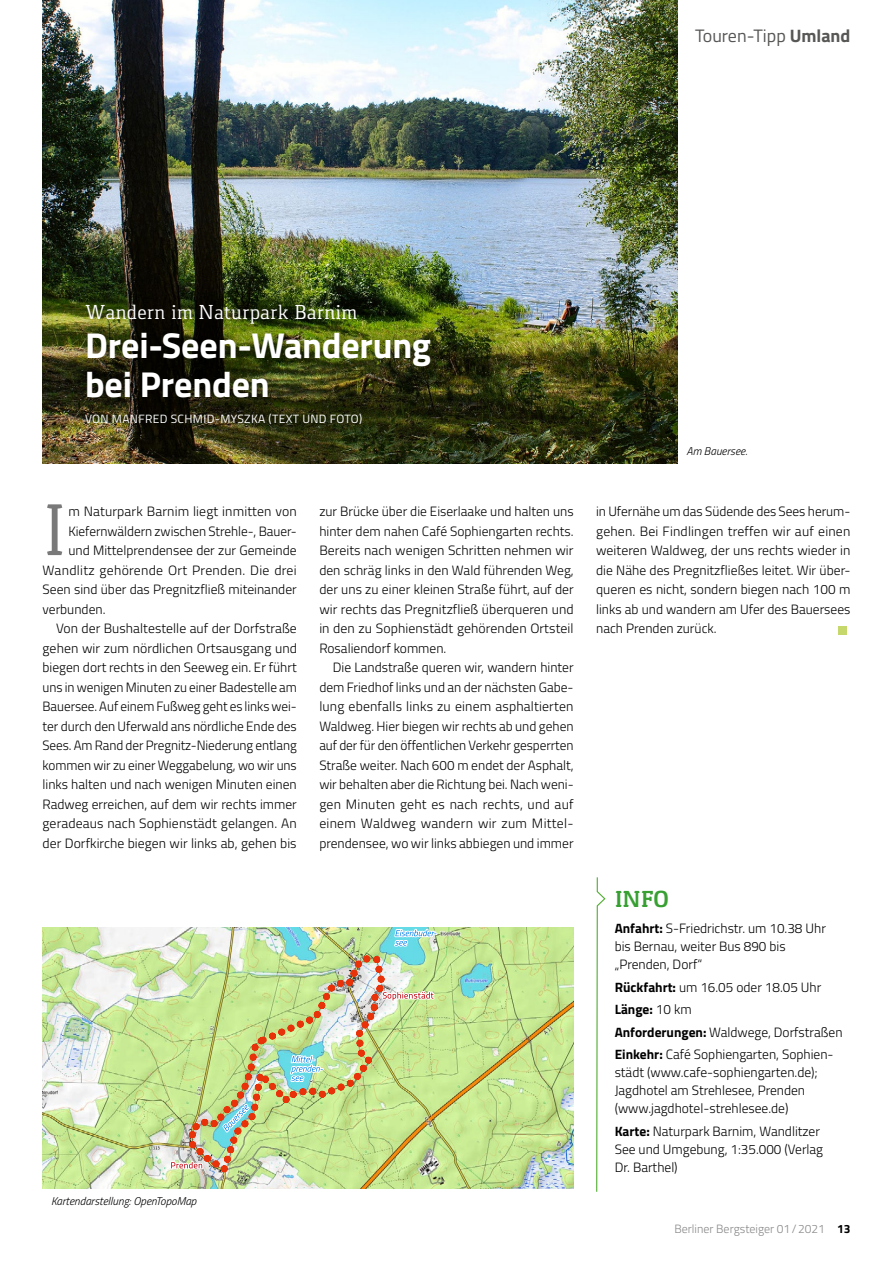
<style>
.page{position:relative;width:893px;height:1263px;background:#fff}
.page>*{position:absolute;margin:0;border:0;box-sizing:border-box;transform-origin:0 0}
.T04_Text_Touren___In{font:75.75px "Gaspar";color:#797979}
.T02_Überschrift_Tour{font:700 36px/39px "Titillium";letter-spacing:-.005em;color:#fff}
.I01_Info_Überschrift{font:700 24px "Gaspar";color:#38a032}
._01_Subline_Touren{font:21px "Gaspar";color:#fff}
.Rubrik{font:18px "Titillium";color:#575756}
.T04_Text_Folgeparagr{font:300 13.5px/19.5px "Titillium";color:#000;text-align:justify}
.I02_Infotext{font:300 13.5px/18px "Titillium";color:#000}
.T04_Text_Touren___In-2{font:300 13.5px "Titillium";color:#000}
.T04_Text_Touren___In-3{font:300 13.5px "Titillium";letter-spacing:.02em;color:#000}
.I02_Infotext-2{font:700 13.5px "Titillium";color:#000}
.T03_Introtext_Touren{font:12px "Titillium";letter-spacing:.03em;color:#fff}
.t1{font:300 12px "Titillium";color:#878787}
.Bildunterschriften_l{font:italic 300 11.25px "Titillium";color:#000}
.Bildunterschriften_v{font:italic 300 11.25px "Titillium";color:#000}
.s1{font-weight:700}
.s2{font-weight:300}
.s3{font-weight:700;color:#000}
</style>
<div class="page">
<img style="left:43px;top:0;width:635px;height:463px">
<div style="left:838px;top:626px;width:9px;height:8px;background:#c6d76b"></div>
<div style="left:73px;top:292px;width:371px;height:144px;background:#000;opacity:.66"></div>
<svg style="left:596px;top:877px;width:10px;height:315px"></svg>
<img style="left:43px;top:928px;width:531px;height:261px">
<svg style="left:169px;top:1160px;width:16px;height:10px"></svg>
<svg style="left:389px;top:990px;width:46px;height:12px"></svg>
<svg style="left:393px;top:928px;width:46px;height:34px;background:#9adcd4"></svg>
<img style="left:185px;top:951px;width:204px;height:229px">
<p class="Rubrik" style="left:695px;top:23px;width:157px">Touren-Tipp <span class="s1">Umland</span></p>
<p class="_01_Subline_Touren" style="left:85px;top:300px;width:274px">Wandern im Naturpark Barnim</p>
<p class="T02_Überschrift_Tour" style="left:85px;top:324px;width:347px">Drei-Seen-Wanderung bei Prenden</p>
<p class="T03_Introtext_Touren" style="left:85px;top:410px;width:279px">VON MANFRED SCHMID-MYSZKA (TEXT UND FOTO)</p>
<p class="T04_Text_Touren___In" style="left:43px;top:487px;width:26px">I</p>
<p class="T04_Text_Touren___In-2" style="left:68px;top:502px;width:230px">m Naturpark Barnim liegt inmitten von</p>
<p class="T04_Text_Touren___In-2" style="left:68px;top:521px;width:228px">Kiefernwäldern zwischen Strehle-, Bauer-</p>
<p class="T04_Text_Touren___In-2" style="left:68px;top:541px;width:230px">und Mittelprendensee der zur Gemeinde</p>
<p class="T04_Text_Touren___In-3" style="left:43px;top:560px;width:256px">Wandlitz gehörende Ort Prenden. Die drei</p>
<p class="T04_Text_Touren___In-2" style="left:43px;top:580px;width:256px">Seen sind über das Pregnitzfließ miteinander</p>
<p class="T04_Text_Touren___In-2" style="left:43px;top:599px;width:64px">verbunden.</p>
<p class="T04_Text_Folgeparagr" style="left:43px;top:618px;width:256px;text-indent:14px">Von der Bushaltestelle auf der Dorfstraße gehen wir zum nördlichen Ortsausgang und biegen dort rechts in den Seeweg ein. Er führt uns in wenigen Minuten zu einer Badestelle am Bauersee. Auf einem Fußweg geht es links wei&shy;ter durch den Uferwald ans nördliche Ende des Sees. Am Rand der Pregnitz-Niederung entlang kommen wir zu einer Weggabelung, wo wir uns links halten und nach wenigen Minuten einen Radweg erreichen, auf dem wir rechts immer geradeaus nach Sophienstädt gelangen. An der Dorfkirche biegen wir links ab, gehen bis</p>
<p class="T04_Text_Folgeparagr" style="left:319px;top:501px;width:256px">zur Brücke über die Eiserlaake und halten uns hinter dem nahen Café Sophiengarten rechts.<br>Bereits nach wenigen Schritten nehmen wir den schräg links in den Wald führenden Weg, der uns zu einer kleinen Straße führt, auf der wir rechts das Pregnitzfließ überqueren und in den zu Sophienstädt gehörenden Ortsteil Rosaliendorf kommen.</p>
<p class="T04_Text_Folgeparagr" style="left:319px;top:657px;width:256px;text-indent:14px">Die Landstraße queren wir, wandern hinter dem Friedhof links und an der nächsten Gabe&shy;lung ebenfalls links zu einem asphaltierten Waldweg. Hier biegen wir rechts ab und gehen auf der für den öffentlichen Verkehr gesperrten Straße weiter. Nach 600 m endet der Asphalt, wir behalten aber die Richtung bei. Nach weni&shy;gen Minuten geht es nach rechts, und auf einem Waldweg wandern wir zum Mittel&shy;prendensee, wo wir links abbiegen und immer</p>
<p class="Bildunterschriften_l" style="left:51px;top:1193px;width:147px">Kartendarstellung: OpenTopoMap</p>
<p class="Bildunterschriften_v" style="left:686px;top:443px;width:62px">Am Bauersee.</p>
<p class="T04_Text_Folgeparagr" style="left:596px;top:501px;width:256px">in Ufernähe um das Südende des Sees herum&shy;gehen. Bei Findlingen treffen wir auf einen weiteren Waldweg, der uns rechts wieder in die Nähe des Pregnitzfließes leitet. Wir über&shy;queren es nicht, sondern biegen nach 100 m links ab und wandern am Ufer des Bauersees nach Prenden zurück.</p>
<p class="I01_Info_Überschrift" style="left:615px;top:885px;width:56px">INFO</p>
<p class="I02_Infotext" style="left:615px;top:919px;width:213px"><span class="s1">Anfahrt:</span> S-Friedrichstr. um 10.38 Uhr bis Bernau, weiter Bus 890 bis „Prenden, Dorf“</p>
<p class="I02_Infotext" style="left:615px;top:977px;width:208px"><span class="s1">Rückfahrt:</span> um 16.05 oder 18.05 Uhr</p>
<p class="I02_Infotext-2" style="left:615px;top:999px;width:78px">Länge: <span class="s2">10 km</span></p>
<p class="I02_Infotext" style="left:615px;top:1022px;width:229px"><span class="s1">Anforderungen:</span> Waldwege, Dorfstraßen</p>
<p class="I02_Infotext" style="left:615px;top:1045px;width:220px"><span class="s1">Einkehr:</span> Café Sophiengarten, Sophien&shy;städt (www.cafe-sophiengarten.de); Jagdhotel am Strehlesee, Prenden (www.jagdhotel-strehlesee.de)</p>
<p class="I02_Infotext" style="left:615px;top:1121px;width:210px"><span class="s1">Karte:</span> Naturpark Barnim, Wandlitzer<br>See und Umgebung, 1:35.000 (Verlag<br>Dr. Barthel)</p>
<p class="t1" style="left:674px;top:1220px;width:178px">Berliner Bergsteiger 01/2021 <span class="s3">13</span></p>
</div>
